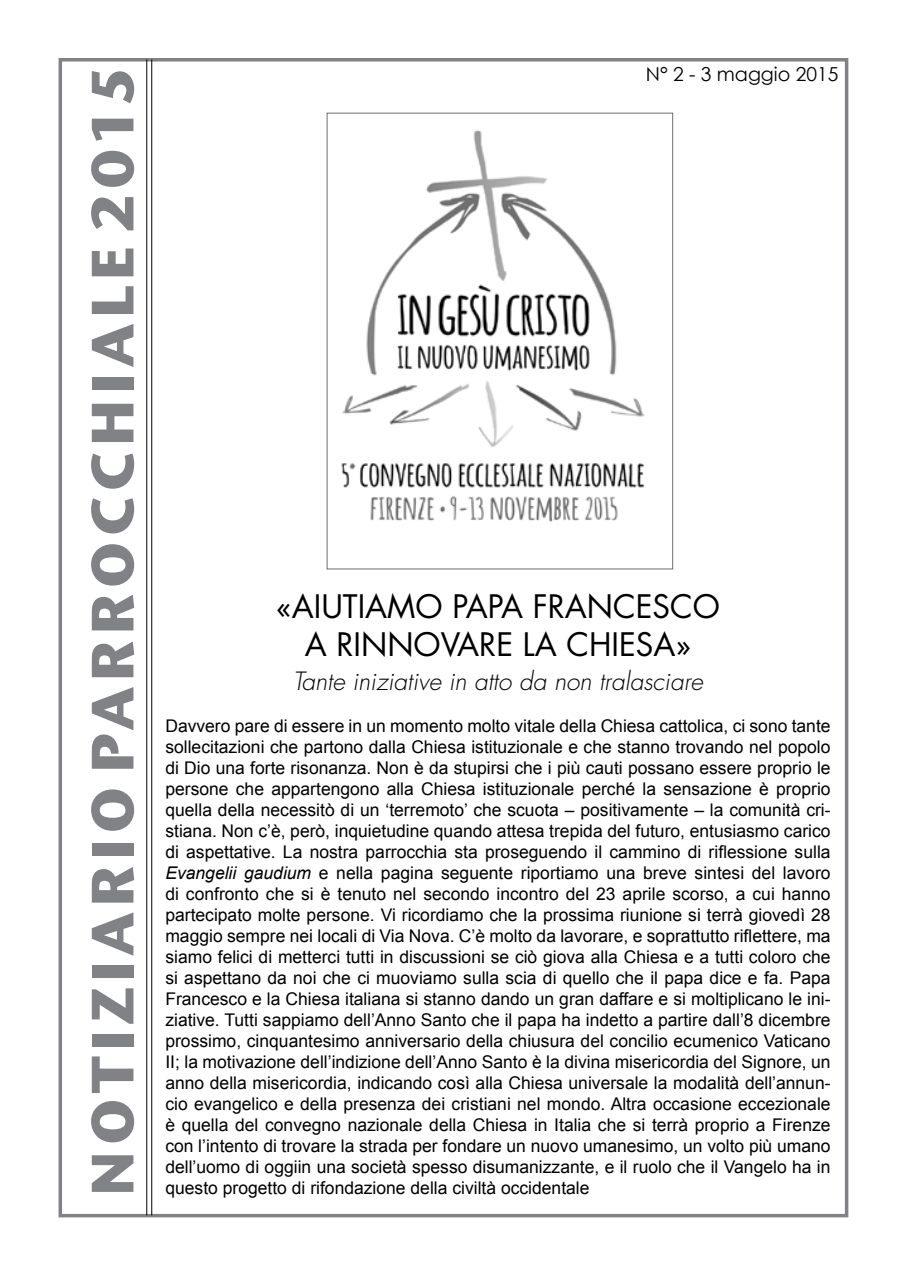
<style>
.page{position:relative;width:903px;height:1275px;background:#fff}
.page>*{position:absolute;margin:0;border:0;box-sizing:border-box;transform-origin:0 0}
.t1{font:59.5px "Stone Sans ITCTT Bold";letter-spacing:.08em;color:#808285}
.t2{font:31.5px/37.8px "Futura LT";color:#000;text-align:center}
.t3{font:italic 300 24.5px "Futura LT";color:#000}
.t4{font:19.25px "Century Gothic";color:#000}
.t5{font:17.5px/21px "Arial";color:#000;text-align:justify}
.s1{font-style:italic}
</style>
<div class="page">
<div style="left:59px;top:58px;width:789px;height:1159px;border:4px solid #808285"></div>
<hr style="left:146px;top:59px;width:1px;height:1156px;background:#000">
<hr style="left:151px;top:59px;width:1px;height:1156px;background:#000">
<img style="left:341px;top:130px;width:304px;height:392px">
<div style="left:327px;top:113px;width:346px;height:456px;border:1px solid #6d6e71"></div>
<h1 class="t1" style="left:74px;top:1197px;width:1132px;rotate:-90deg">Notiziario parrocchiale 2015</h1>
<p class="t4" style="left:646px;top:62px;width:194px">N° 2 - 3 maggio 2015</p>
<h2 class="t2" style="left:276px;top:588px;width:445px">«AIUTIAMO PAPA FRANCESCO<br>A RINNOVARE LA CHIESA»</h2>
<h3 class="t3" style="left:293px;top:666px;width:411px">Tante iniziative in atto da non tralasciare</h3>
<p class="t5" style="left:165px;top:716px;width:667px">Davvero pare di essere in un momento molto vitale della Chiesa cattolica, ci sono tante sollecitazioni che partono dalla Chiesa istituzionale e che stanno trovando nel popolo di Dio una forte risonanza. Non è da stupirsi che i più cauti possano essere proprio le persone che appartengono alla Chiesa istituzionale perché la sensazione è proprio quella della necessitò di un ‘terremoto’ che scuota – positivamente – la comunità cri&shy;stiana. Non c’è, però, inquietudine quando attesa trepida del futuro, entusiasmo carico di aspettative. La nostra parrocchia sta proseguendo il cammino di riflessione sulla <span class="s1">Evangelii gaudium</span> e nella pagina seguente riportiamo una breve sintesi del lavoro di confronto che si è tenuto nel secondo incontro del 23 aprile scorso, a cui hanno partecipato molte persone. Vi ricordiamo che la prossima riunione si terrà giovedì 28 maggio sempre nei locali di Via Nova. C’è molto da lavorare, e soprattutto riflettere, ma siamo felici di metterci tutti in discussioni se ciò giova alla Chiesa e a tutti coloro che si aspettano da noi che ci muoviamo sulla scia di quello che il papa dice e fa. Papa Francesco e la Chiesa italiana si stanno dando un gran daffare e si moltiplicano le ini&shy;ziative. Tutti sappiamo dell’Anno Santo che il papa ha indetto a partire dall’8 dicembre prossimo, cinquantesimo anniversario della chiusura del concilio ecumenico Vaticano II; la motivazione dell’indizione dell’Anno Santo è la divina misericordia del Signore, un anno della misericordia, indicando così alla Chiesa universale la modalità dell’annun&shy;cio evangelico e della presenza dei cristiani nel mondo. Altra occasione eccezionale è quella del convegno nazionale della Chiesa in Italia che si terrà proprio a Firenze con l’intento di trovare la strada per fondare un nuovo umanesimo, un volto più umano dell’uomo di oggiin una società spesso disumanizzante, e il ruolo che il Vangelo ha in questo progetto di rifondazione della civiltà occidentale</p>
</div>
